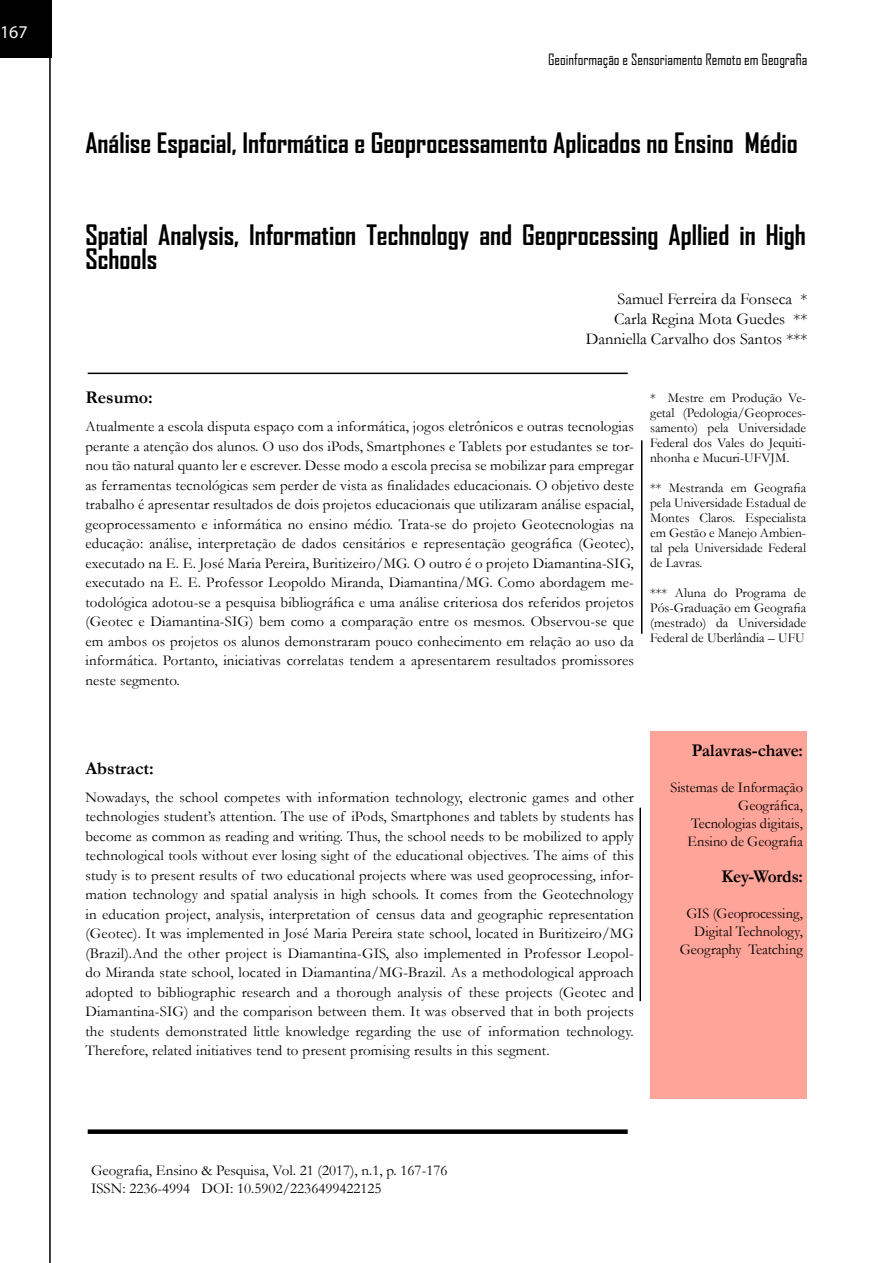
<style>
.page{position:relative;width:893px;height:1263px;background:#fff}
.page>*{position:absolute;margin:0;border:0;box-sizing:border-box;transform-origin:0 0}
.t1{font:700 27px/24px "Agency FB";color:#000}
.t2{font:700 18px "Garamond";color:#000;scale:.96 1}
.t3{font:700 18px "Garamond";color:#000}
.t4{font:18px "Myriad Pro";color:#f8f8f9}
.t5{font:16.5px/19.8px "Garamond";color:#000;text-align:right}
.t6{font:15px/19.5px "Garamond";color:#000;text-align:justify}
.t7{font:15px/18px "Garamond";color:#000;text-align:right;scale:.96 1}
.t8{font:15px "Agency FB";color:#000}
.t9{font:13.5px/15px "Garamond";color:#000;text-align:justify}
</style>
<div class="page">
<div style="left:650px;top:731px;width:156px;height:367px;background:#ffa499"></div>
<div style="left:0;top:0;width:51px;height:57px;background:#000"></div>
<hr style="left:49px;top:0;width:2px;height:1263px;background:#000">
<hr style="left:88px;top:373px;width:540px;height:1px;background:#000">
<div style="left:88px;top:1129px;width:540px;height:5px;background:#000"></div>
<hr style="left:641px;top:440px;width:1px;height:194px;background:#000">
<hr style="left:639px;top:808px;width:2px;height:193px;background:#000">
<p class="t4" style="left:0;top:21px;width:29px">167</p>
<p class="t8" style="left:548px;top:50px;width:261px">Geoinformação e Sensoriamento Remoto em Geografia</p>
<h1 class="t1" style="left:85px;top:131px;width:714px">Análise Espacial, Informática e Geoprocessamento Aplicados no Ensino Médio</h1>
<h1 class="t1" style="left:85px;top:223px;width:722px">Spatial Analysis, Information Technology and Geoprocessing Apllied in High<br>Schools</h1>
<p class="t5" style="left:586px;top:289px;width:223px">Samuel Ferreira da Fonseca *<br>Carla Regina Mota Guedes **<br>Danniella Carvalho dos Santos ***</p>
<p class="t3" style="left:85px;top:385px;width:69px">Resumo:</p>
<p class="t6" style="left:85px;top:416px;width:550px">Atualmente a escola disputa espaço com a informática, jogos eletrônicos e outras tecnologias perante a atenção dos alunos. O uso dos iPods, Smartphones e Tablets por estudantes se tor&shy;nou tão natural quanto ler e escrever. Desse modo a escola precisa se mobilizar para empregar as ferramentas tecnológicas sem perder de vista as finalidades educacionais. O objetivo deste trabalho é apresentar resultados de dois projetos educacionais que utilizaram análise espacial, geoprocessamento e informática no ensino médio. Trata-se do projeto Geotecnologias na educação: análise, interpretação de dados censitários e representação geográfica (Geotec), executado na E. E. José Maria Pereira, Buritizeiro/MG. O outro é o projeto Diamantina-SIG, executado na E. E. Professor Leopoldo Miranda, Diamantina/MG. Como abordagem me&shy;todológica adotou-se a pesquisa bibliográfica e uma análise criteriosa dos referidos projetos (Geotec e Diamantina-SIG) bem como a comparação entre os mesmos. Observou-se que em ambos os projetos os alunos demonstraram pouco conhecimento em relação ao uso da informática. Portanto, iniciativas correlatas tendem a apresentarem resultados promissores neste segmento.</p>
<p class="t9" style="left:650px;top:390px;width:158px">* Mestre em Produção Ve&shy;getal (Pedologia/Geoproces&shy;samento) pela Universidade Federal dos Vales do Jequiti&shy;nhonha e Mucuri-UFVJM.</p>
<p class="t9" style="left:650px;top:480px;width:158px">** Mestranda em Geografia pela Universidade Estadual de Montes Claros. Especialista em Gestão e Manejo Ambien&shy;tal pela Universidade Federal de Lavras.</p>
<p class="t9" style="left:650px;top:585px;width:158px">*** Aluna do Programa de Pós-Graduação em Geografia (mestrado) da Universidade Federal de Uberlândia – UFU</p>
<p class="t3" style="left:85px;top:756px;width:70px">Abstract:</p>
<p class="t6" style="left:85px;top:787px;width:550px">Nowadays, the school competes with information technology, electronic games and other technologies student’s attention. The use of iPods, Smartphones and tablets by students has become as common as reading and writing. Thus, the school needs to be mobilized to apply technological tools without ever losing sight of the educational objectives. The aims of this study is to present results of two educational projects where was used geoprocessing, infor&shy;mation technology and spatial analysis in high schools. It comes from the Geotechnology in education project, analysis, interpretation of census data and geographic representation (Geotec). It was implemented in José Maria Pereira state school, located in Buritizeiro/MG (Brazil).And the other project is Diamantina-GIS, also implemented in Professor Leopol&shy;do Miranda state school, located in Diamantina/MG-Brazil. As a methodological approach adopted to bibliographic research and a thorough analysis of these projects (Geotec and Diamantina-SIG) and the comparison between them. It was observed that in both projects the students demonstrated little knowledge regarding the use of information technology.<br>Therefore, related initiatives tend to present promising results in this segment.</p>
<p class="t2" style="left:692px;top:738px;width:117px">Palavras-chave:</p>
<p class="t7" style="left:670px;top:778px;width:139px">Sistemas de Informação<br>Geográfica,<br>Tecnologias digitais,<br>Ensino de Geografia</p>
<p class="t2" style="left:721px;top:864px;width:87px">Key-Words:</p>
<p class="t7" style="left:680px;top:904px;width:130px">GIS (Geoprocessing,<br>Digital Technology,<br>Geography Teatching</p>
<p class="t6" style="left:91px;top:1161px;width:358px;line-height:18px">Geografia, Ensino &amp; Pesquisa, Vol. 21 (2017), n.1, p. 167-176<br>ISSN: 2236-4994 DOI: 10.5902/2236499422125</p>
</div>
